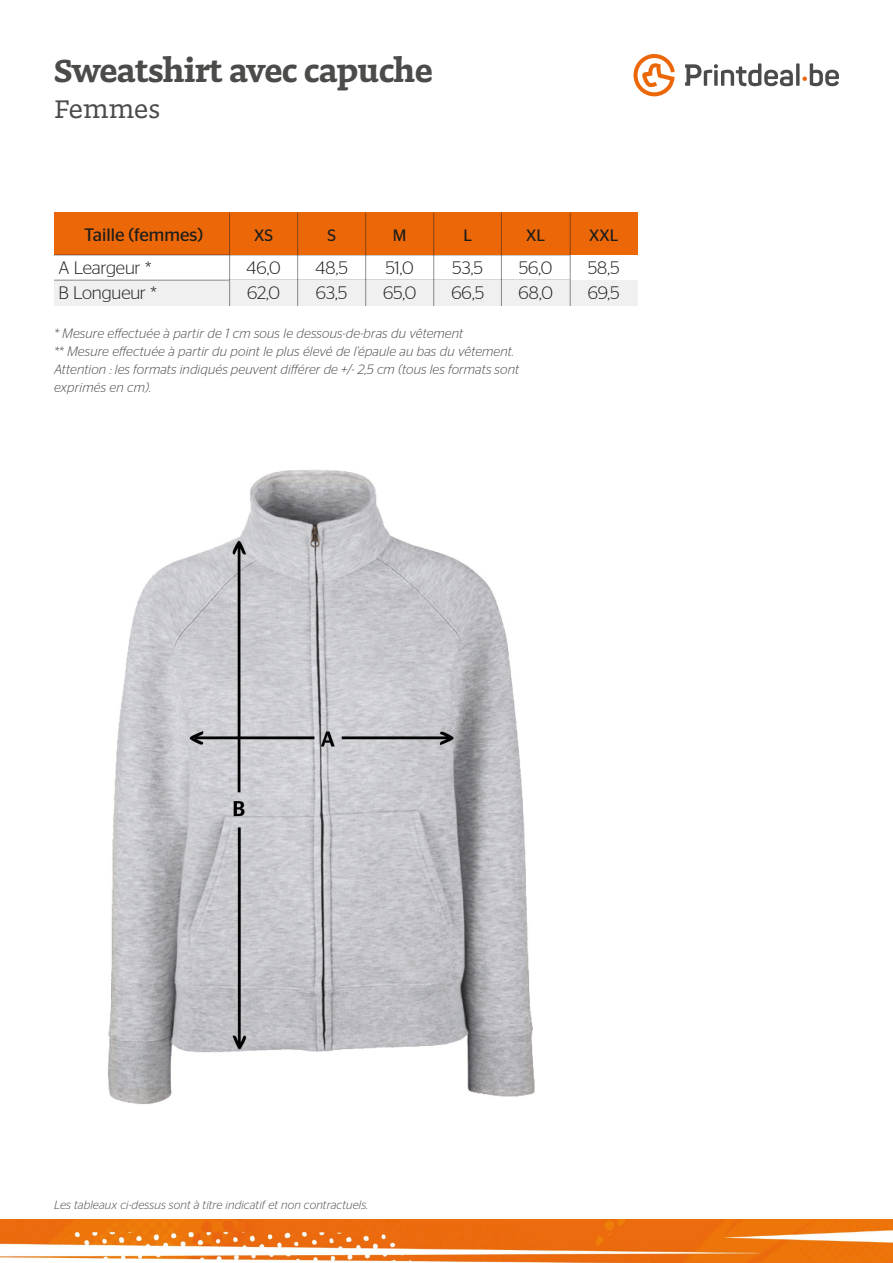
<style>
.page{position:relative;width:893px;height:1263px;background:#fff}
.page>*{position:absolute;margin:0;border:0;box-sizing:border-box;transform-origin:0 0}
.t1{font:700 37.5px "Doko";color:#4b4b4a}
.t2{font:30px "Doko";color:#4b4b4a}
.t3{font:300 18px "Stag Sans";letter-spacing:-.01em;color:#1d1d1b}
.t4{font:18px "Stag Sans";color:#1d1d1b}
.t5{font:16.5px "Stag Sans";color:#1d1d1b}
.t6{font:italic 300 13.5px/18px "Stag Sans";letter-spacing:.01em;color:#4b4b4a}
.t7{font:italic 300 12px "Stag Sans";letter-spacing:.01em;color:#4b4b4a}
</style>
<div class="page">
<hr style="left:796px;top:63px;width:3px;height:23px;background:#4b4b4a">
<svg style="left:685px;top:63px;width:108px;height:23px"></svg>
<svg style="left:802px;top:63px;width:37px;height:23px"></svg>
<svg style="left:633px;top:54px;width:42px;height:42px"></svg>
<div style="left:54px;top:213px;width:176px;height:42px;background:#ec6708"></div>
<div style="left:54px;top:280px;width:176px;height:26px;background:#f0f0f0"></div>
<hr style="left:54px;top:255px;width:516px;height:1px;background:#1d1d1b">
<hr style="left:54px;top:280px;width:516px;height:1px;background:#1d1d1b">
<img style="left:0;top:1219px;width:893px;height:44px">
<div style="left:230px;top:213px;width:68px;height:42px;background:#ec6708"></div>
<div style="left:298px;top:213px;width:68px;height:42px;background:#ec6708"></div>
<div style="left:366px;top:213px;width:68px;height:42px;background:#ec6708"></div>
<div style="left:434px;top:213px;width:68px;height:42px;background:#ec6708"></div>
<div style="left:502px;top:213px;width:68px;height:42px;background:#ec6708"></div>
<div style="left:570px;top:213px;width:68px;height:42px;background:#ec6708"></div>
<div style="left:230px;top:280px;width:68px;height:26px;background:#f0f0f0"></div>
<div style="left:298px;top:280px;width:68px;height:26px;background:#f0f0f0"></div>
<div style="left:366px;top:280px;width:68px;height:26px;background:#f0f0f0"></div>
<div style="left:434px;top:280px;width:68px;height:26px;background:#f0f0f0"></div>
<div style="left:502px;top:280px;width:68px;height:26px;background:#f0f0f0"></div>
<div style="left:570px;top:280px;width:68px;height:26px;background:#f0f0f0"></div>
<hr style="left:229px;top:213px;width:1px;height:93px;background:#1d1d1b">
<hr style="left:297px;top:213px;width:1px;height:93px;background:#1d1d1b">
<hr style="left:365px;top:213px;width:1px;height:93px;background:#1d1d1b">
<hr style="left:433px;top:213px;width:1px;height:93px;background:#1d1d1b">
<hr style="left:501px;top:213px;width:1px;height:93px;background:#1d1d1b">
<hr style="left:570px;top:213px;width:1px;height:93px;background:#1d1d1b">
<img style="left:108px;top:469px;width:427px;height:636px">
<p class="t1" style="left:54px;top:47px;width:380px">Sweatshirt avec capuche</p>
<p class="t2" style="left:54px;top:91px;width:108px">Femmes</p>
<p class="t4" style="left:84px;top:224px;width:120px">Taille (femmes)</p>
<p class="t3" style="left:58px;top:258px;width:95px">A Leargeur *</p>
<p class="t3" style="left:58px;top:283px;width:100px">B Longueur *</p>
<p class="t6" style="left:54px;top:324px;width:411px">* Mesure effectuée à partir de 1 cm sous le dessous-de-bras du vêtement</p>
<p class="t6" style="left:54px;top:342px;width:462px">** Mesure effectuée à partir du point le plus élevé de l’épaule au bas du vêtement.</p>
<p class="t6" style="left:54px;top:360px;width:467px">Attention : les formats indiqués peuvent différer de +/- 2,5 cm (tous les formats sont exprimés en cm).</p>
<p class="t5" style="left:254px;top:226px;width:20px">XS</p>
<p class="t5" style="left:327px;top:226px;width:10px">S</p>
<p class="t5" style="left:393px;top:226px;width:15px">M</p>
<p class="t5" style="left:463px;top:226px;width:10px">L</p>
<p class="t5" style="left:526px;top:226px;width:21px">XL</p>
<p class="t5" style="left:589px;top:226px;width:31px">XXL</p>
<p class="t3" style="left:247px;top:258px;width:36px">46,0</p>
<p class="t3" style="left:247px;top:283px;width:34px">62,0</p>
<p class="t3" style="left:315px;top:258px;width:34px">48,5</p>
<p class="t3" style="left:316px;top:283px;width:33px">63,5</p>
<p class="t3" style="left:386px;top:258px;width:30px">51,0</p>
<p class="t3" style="left:383px;top:283px;width:35px">65,0</p>
<p class="t3" style="left:453px;top:258px;width:32px">53,5</p>
<p class="t3" style="left:451px;top:283px;width:34px">66,5</p>
<p class="t3" style="left:519px;top:258px;width:35px">56,0</p>
<p class="t3" style="left:519px;top:283px;width:36px">68,0</p>
<p class="t3" style="left:588px;top:258px;width:33px">58,5</p>
<p class="t3" style="left:588px;top:283px;width:33px">69,5</p>
<p class="t7" style="left:54px;top:1198px;width:316px">Les tableaux ci-dessus sont à titre indicatif et non contractuels.</p>
</div>
